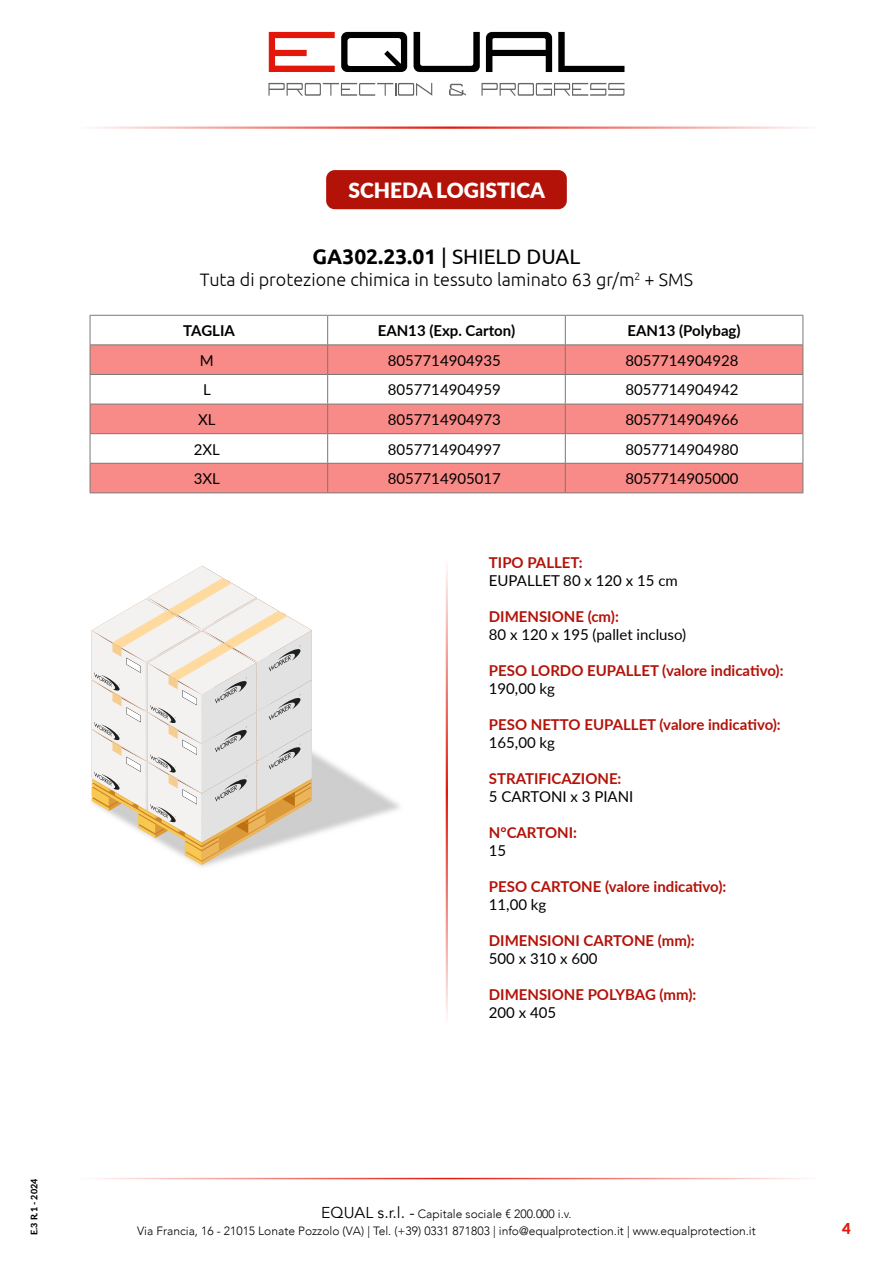
<style>
.page{position:relative;width:893px;height:1263px;background:#fff}
.page>*{position:absolute;margin:0;border:0;box-sizing:border-box;transform-origin:0 0}
.t1{font:700 21px "Ubuntu";color:#000}
.t2{font:900 21px "Lato";color:#fff}
.t3{font:300 18px "Ubuntu";color:#000}
.t4{font:15px "Lato";color:#000}
.t5{font:700 15px "Lato";color:#b31208}
.t6{font:700 15px "Lato";color:#000}
.t7{font:900 15px "Lato";color:#e2180a}
.t8{font:300 12px "Avenir";color:#000}
.t9{font:800 9px "Lato";color:#000}
.s1{font-weight:400}
.s2{font-weight:400;font-size:15.75px}
</style>
<div class="page">
<svg style="left:269px;top:32px;width:66px;height:40px"></svg>
<svg style="left:341px;top:32px;width:66px;height:40px"></svg>
<svg style="left:414px;top:32px;width:66px;height:40px"></svg>
<svg style="left:486px;top:32px;width:66px;height:40px"></svg>
<svg style="left:558px;top:32px;width:66px;height:40px"></svg>
<svg style="left:268px;top:83px;width:164px;height:13px"></svg>
<svg style="left:449px;top:84px;width:17px;height:12px"></svg>
<svg style="left:481px;top:83px;width:143px;height:13px"></svg>
<div style="left:326px;top:170px;width:241px;height:39px;background:#b31208;border-radius:9px"></div>
<svg style="left:91px;top:345px;width:711px;height:147px;fill:#f88a87"></svg>
<hr style="left:90px;top:315px;width:238px;height:1px;background:#787878">
<hr style="left:328px;top:315px;width:237px;height:1px;background:#787878">
<hr style="left:565px;top:315px;width:238px;height:1px;background:#787878">
<hr style="left:90px;top:344px;width:237px;height:1px;background:#787878">
<hr style="left:90px;top:374px;width:237px;height:1px;background:#787878">
<hr style="left:90px;top:404px;width:237px;height:1px;background:#787878">
<hr style="left:90px;top:433px;width:237px;height:1px;background:#787878">
<hr style="left:90px;top:463px;width:237px;height:1px;background:#787878">
<hr style="left:90px;top:492px;width:237px;height:1px;background:#787878">
<svg style="left:90px;top:316px;width:1px;height:176px"></svg>
<hr style="left:327px;top:344px;width:238px;height:1px;background:#787878">
<hr style="left:327px;top:374px;width:238px;height:1px;background:#787878">
<hr style="left:327px;top:404px;width:238px;height:1px;background:#787878">
<hr style="left:327px;top:433px;width:238px;height:1px;background:#787878">
<hr style="left:327px;top:463px;width:238px;height:1px;background:#787878">
<hr style="left:327px;top:492px;width:238px;height:1px;background:#787878">
<hr style="left:565px;top:344px;width:238px;height:1px;background:#787878">
<hr style="left:565px;top:374px;width:238px;height:1px;background:#787878">
<hr style="left:565px;top:404px;width:238px;height:1px;background:#787878">
<hr style="left:565px;top:433px;width:238px;height:1px;background:#787878">
<hr style="left:565px;top:463px;width:238px;height:1px;background:#787878">
<hr style="left:565px;top:492px;width:238px;height:1px;background:#787878">
<svg style="left:327px;top:316px;width:1px;height:176px"></svg>
<svg style="left:565px;top:316px;width:1px;height:176px"></svg>
<svg style="left:802px;top:316px;width:1px;height:176px"></svg>
<svg style="left:92px;top:566px;width:220px;height:299px"></svg>
<hr style="left:446px;top:556px;width:2px;height:468px;background:#e2180a">
<p class="t9" style="left:27px;top:1235px;width:58px;rotate:-90deg">E.3 R.1 - 2024</p>
<p class="t2" style="left:348px;top:175px;width:198px">SCHEDA LOGISTICA</p>
<p class="t1" style="left:313px;top:244px;width:269px">GA302.23.01 <span class="s1">| SHIELD DUAL</span></p>
<p class="t3" style="left:200px;top:268px;width:495px">Tuta di protezione chimica in tessuto laminato 63 gr/m<sup>2</sup> + SMS</p>
<p class="t6" style="left:183px;top:320px;width:53px">TAGLIA</p>
<p class="t6" style="left:378px;top:320px;width:139px">EAN13 (Exp. Carton)</p>
<p class="t6" style="left:628px;top:320px;width:115px">EAN13 (Polybag)</p>
<p class="t4" style="left:200px;top:349px;width:15px">M</p>
<p class="t4" style="left:388px;top:349px;width:115px">8057714904935</p>
<p class="t4" style="left:625px;top:349px;width:115px">8057714904928</p>
<p class="t4" style="left:203px;top:379px;width:9px">L</p>
<p class="t4" style="left:388px;top:379px;width:115px">8057714904959</p>
<p class="t4" style="left:625px;top:379px;width:115px">8057714904942</p>
<p class="t4" style="left:198px;top:409px;width:19px">XL</p>
<p class="t4" style="left:388px;top:409px;width:115px">8057714904973</p>
<p class="t4" style="left:625px;top:409px;width:115px">8057714904966</p>
<p class="t4" style="left:194px;top:438px;width:28px">2XL</p>
<p class="t4" style="left:388px;top:438px;width:115px">8057714904997</p>
<p class="t4" style="left:625px;top:438px;width:115px">8057714904980</p>
<p class="t4" style="left:194px;top:468px;width:28px">3XL</p>
<p class="t4" style="left:388px;top:468px;width:115px">8057714905017</p>
<p class="t4" style="left:625px;top:468px;width:115px">8057714905000</p>
<p class="t5" style="left:489px;top:551px;width:95px">TIPO PALLET:</p>
<p class="t4" style="left:489px;top:570px;width:190px">EUPALLET 80 x 120 x 15 cm</p>
<p class="t5" style="left:489px;top:605px;width:132px">DIMENSIONE (cm):</p>
<p class="t4" style="left:489px;top:624px;width:199px">80 x 120 x 195 (pallet incluso)</p>
<p class="t5" style="left:489px;top:659px;width:296px">PESO LORDO EUPALLET (valore indicativo):</p>
<p class="t4" style="left:489px;top:678px;width:68px">190,00 kg</p>
<p class="t5" style="left:489px;top:713px;width:293px">PESO NETTO EUPALLET (valore indicativo):</p>
<p class="t4" style="left:489px;top:732px;width:68px">165,00 kg</p>
<p class="t5" style="left:489px;top:767px;width:134px">STRATIFICAZIONE:</p>
<p class="t4" style="left:489px;top:786px;width:146px">5 CARTONI x 3 PIANI</p>
<p class="t5" style="left:489px;top:821px;width:90px">N°CARTONI:</p>
<p class="t4" style="left:489px;top:840px;width:19px">15</p>
<p class="t5" style="left:489px;top:875px;width:239px">PESO CARTONE (valore indicativo):</p>
<p class="t4" style="left:489px;top:894px;width:59px">11,00 kg</p>
<p class="t5" style="left:489px;top:929px;width:207px">DIMENSIONI CARTONE (mm):</p>
<p class="t4" style="left:489px;top:948px;width:110px">500 x 310 x 600</p>
<p class="t5" style="left:489px;top:983px;width:209px">DIMENSIONE POLYBAG (mm):</p>
<p class="t4" style="left:489px;top:1002px;width:69px">200 x 405</p>
<p class="t8" style="left:321px;top:1206px;width:252px"><span class="s2">EQUAL s.r.l. -</span> Capitale sociale € 200.000 i.v.</p>
<p class="t8" style="left:137px;top:1224px;width:620px">Via Francia, 16 - 21015 Lonate Pozzolo (VA) | Tel. (+39) 0331 871803 | info@equalprotection.it | www.equalprotection.it</p>
<p class="t7" style="left:842px;top:1218px;width:10px">4</p>
</div>
